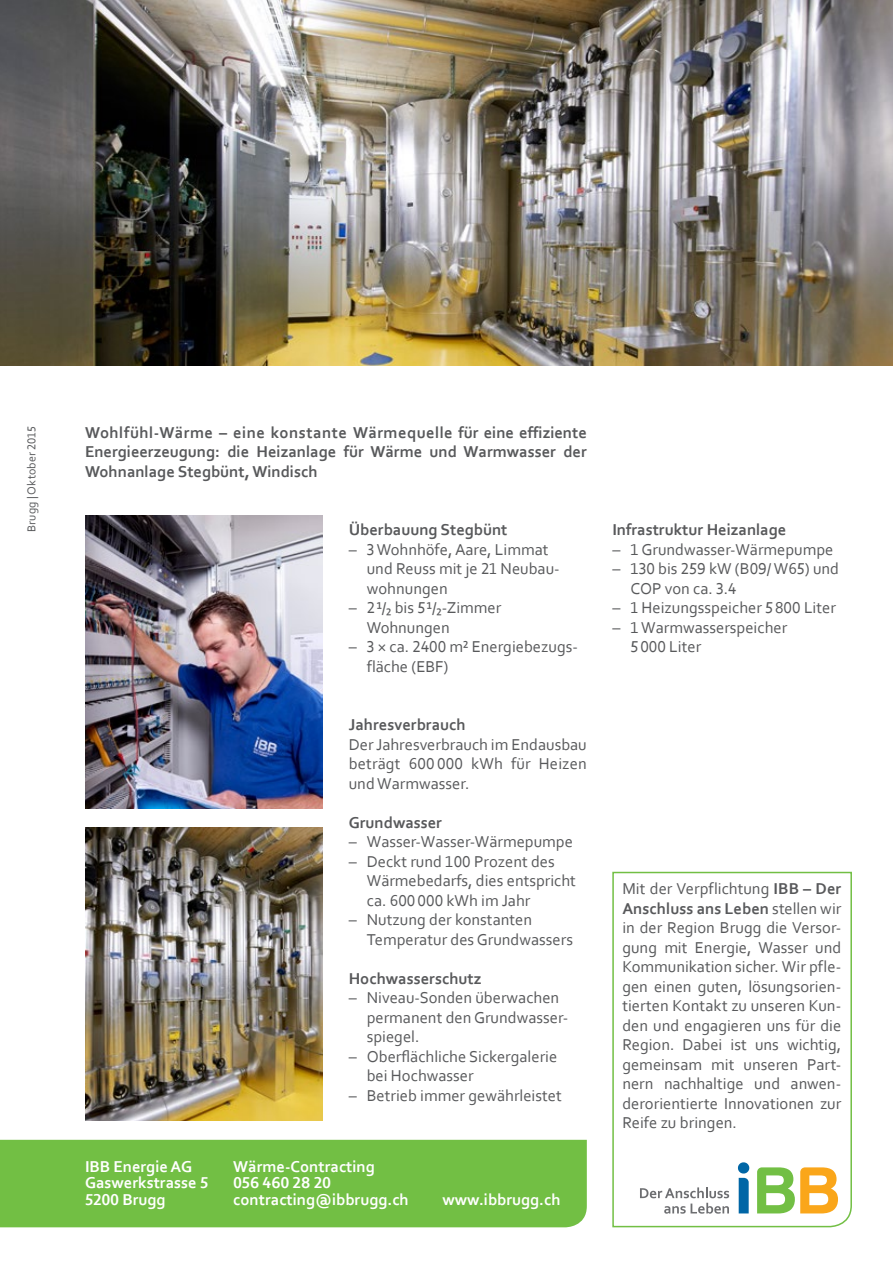
<style>
.page{position:relative;width:893px;height:1263px;background:#fff}
.page>*{position:absolute;margin:0;border:0;box-sizing:border-box;transform-origin:0 0}
.t1{font:16.5px/19.5px "Corbel";color:#58595b}
.t2{font:700 16.5px/19.5px "Corbel";color:#58595b;text-align:justify}
.t3{font:700 16.5px/16.5px "Corbel";color:#fff}
.t4{font:12px "Corbel";letter-spacing:.005em;color:#58595b}
.s1{font-weight:700}
</style>
<div class="page">
<img style="left:0;top:0;width:893px;height:366px">
<img style="left:86px;top:516px;width:236px;height:292px">
<img style="left:85px;top:828px;width:237px;height:292px">
<div style="left:0;top:1140px;width:587px;height:87px;background:#72bf44"></div>
<svg style="left:612px;top:871px;width:240px;height:357px"></svg>
<p class="t4" style="left:24px;top:532px;width:108px;rotate:-90deg">Brugg | Oktober 2015</p>
<p class="t2" style="left:85px;top:422px;width:503px">Wohlfühl-Wärme – eine konstante Wärmequelle für eine effiziente Energieerzeugung: die Heizanlage für Wärme und Warmwasser der Wohnanlage Stegbünt, Windisch</p>
<p class="t2" style="left:349px;top:520px;width:160px">Überbauung Stegbünt</p>
<p class="t1" style="left:367px;top:539px;width:193px;text-indent:-18px">– 3 Wohnhöfe, Aare, Limmat und Reuss mit je 21 Neubau&shy;wohnungen</p>
<p class="t1" style="left:367px;top:598px;width:136px;text-indent:-18px">– 2¹/₂ bis 5¹/₂-Zimmer<br>Wohnungen</p>
<p class="t1" style="left:367px;top:637px;width:213px;text-indent:-18px">– 3 × ca. 2400 m² Energiebezugs&shy;fläche (EBF)</p>
<p class="t2" style="left:349px;top:715px;width:118px">Jahresverbrauch</p>
<p class="t1" style="left:349px;top:734px;width:240px;text-align:justify">Der Jahresverbrauch im Endausbau beträgt 600 000 kWh für Heizen und Warmwasser.</p>
<p class="t2" style="left:349px;top:812px;width:95px">Grundwasser</p>
<p class="t1" style="left:349px;top:832px;width:226px">– Wasser-Wasser-Wärmepumpe</p>
<p class="t1" style="left:367px;top:851px;width:211px;text-indent:-18px">– Deckt rund 100 Prozent des<br>Wärmebedarfs, dies entspricht ca. 600000 kWh im Jahr</p>
<p class="t1" style="left:367px;top:910px;width:208px;text-indent:-18px">– Nutzung der konstanten<br>Temperatur des Grundwassers</p>
<p class="t2" style="left:349px;top:968px;width:134px">Hochwasserschutz</p>
<p class="t1" style="left:367px;top:988px;width:203px;text-indent:-18px">– Niveau-Sonden überwachen permanent den Grundwasser&shy;spiegel.</p>
<p class="t1" style="left:367px;top:1046px;width:192px;text-indent:-18px">– Oberflächliche Sickergalerie bei Hochwasser</p>
<p class="t1" style="left:349px;top:1085px;width:214px">– Betrieb immer gewährleistet</p>
<p class="t3" style="left:85px;top:1157px;width:125px">IBB Energie AG<br>Gaswerkstrasse 5<br>5200 Brugg</p>
<p class="t3" style="left:233px;top:1157px;width:177px">Wärme-Contracting<br>056 460 28 20 contracting@ibbrugg.ch</p>
<p class="t3" style="left:442px;top:1190px;width:120px">www.ibbrugg.ch</p>
<p class="t2" style="left:612px;top:520px;width:176px">Infrastruktur Heizanlage</p>
<p class="t1" style="left:612px;top:539px;width:223px">– 1 Grundwasser-Wärmepumpe</p>
<p class="t1" style="left:630px;top:559px;width:210px;text-indent:-18px">– 130 bis 259 kW (B09/ W65) und<br>COP von ca. 3.4</p>
<p class="t1" style="left:612px;top:598px;width:225px">– 1 Heizungsspeicher 5800 Liter</p>
<p class="t1" style="left:630px;top:617px;width:158px;text-indent:-18px">– 1 Warmwasserspeicher<br>5000 Liter</p>
<p class="t1" style="left:622px;top:878px;width:221px;text-align:justify">Mit der Verpflichtung <span class="s1">IBB – Der Anschluss ans Leben</span> stellen wir in der Region Brugg die Versor&shy;gung mit Energie, Wasser und Kommunikation sicher. Wir pfle&shy;gen einen guten, lösungsorien&shy;tierten Kontakt zu unseren Kun&shy;den und engagieren uns für die Region. Dabei ist uns wichtig, gemeinsam mit unseren Part&shy;nern nachhaltige und anwen&shy;derorientierte Innovationen zur Reife zu bringen.</p>
</div>
